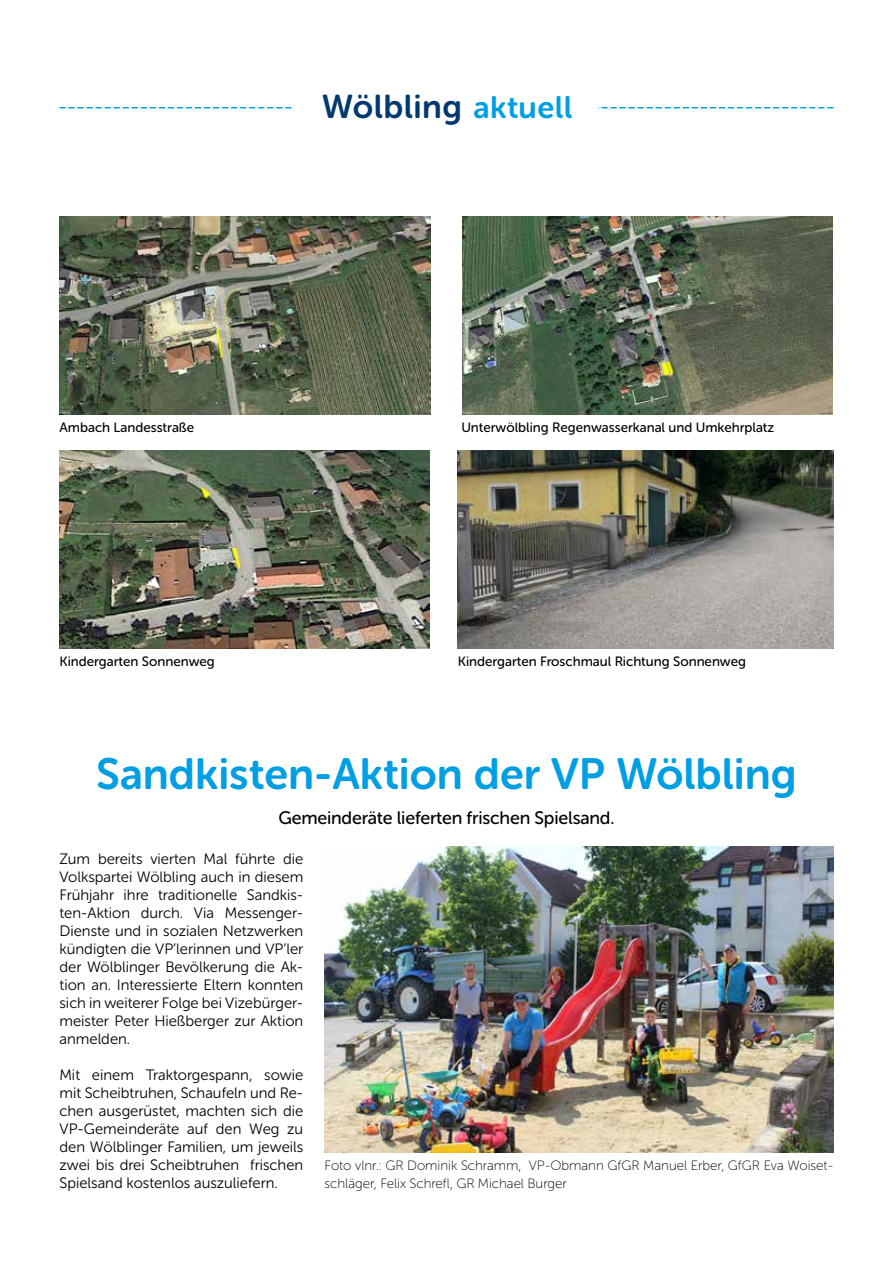
<style>
.page{position:relative;width:893px;height:1263px;background:#fff}
.page>*{position:absolute;margin:0;border:0;box-sizing:border-box;transform-origin:0 0}
.t1{font:43.5px "Museo Sans Rounded 700";color:#009ee3}
.t2{font:33px "Museo Sans Rounded 700";letter-spacing:.015em;color:#00396f}
.t3{font:18px "Museo Sans Rounded 500";letter-spacing:-.01em;color:#000}
.t4{font:15px/18px "Museo Sans Rounded 300";color:#000;text-align:justify}
.t5{font:13.5px "Museo Sans Rounded 500";color:#000}
.t6{font:13.5px/18px "Museo Sans Rounded 100";color:#000}
.s1{font-size:30.9px;color:#009ee3}
</style>
<div class="page">
<svg style="left:60px;top:107px;width:773px;height:1px"></svg>
<div style="left:295px;top:82px;width:303px;height:54px;background:#fff"></div>
<img style="left:60px;top:216px;width:371px;height:199px">
<img style="left:60px;top:450px;width:369px;height:198px">
<img style="left:463px;top:216px;width:370px;height:199px">
<img style="left:458px;top:450px;width:375px;height:198px">
<img style="left:325px;top:846px;width:508px;height:306px">
<h2 class="t2" style="left:322px;top:89px;width:252px">Wölbling <span class="s1">aktuell</span></h2>
<p class="t5" style="left:60px;top:420px;width:136px">Ambach Landesstraße</p>
<p class="t5" style="left:60px;top:654px;width:157px">Kindergarten Sonnenweg</p>
<p class="t5" style="left:461px;top:420px;width:314px">Unterwölbling Regenwasserkanal und Umkehrplatz</p>
<p class="t5" style="left:458px;top:654px;width:290px">Kindergarten Froschmaul Richtung Sonnenweg</p>
<h1 class="t1" style="left:96px;top:749px;width:702px">Sandkisten-Aktion der VP Wölbling</h1>
<p class="t3" style="left:278px;top:807px;width:338px">Gemeinderäte lieferten frischen Spielsand.</p>
<p class="t4" style="left:60px;top:850px;width:245px">Zum bereits vierten Mal führte die Volkspartei Wölbling auch in diesem Frühjahr ihre traditionelle Sandkis&shy;ten-Aktion durch. Via Messenger-Dienste und in sozialen Netzwerken kündigten die VP’lerinnen und VP’ler der Wölblinger Bevölkerung die Ak&shy;tion an. Interessierte Eltern konnten sich in weiterer Folge bei Vizebürger&shy;meister Peter Hießberger zur Aktion anmelden.</p>
<p class="t4" style="left:60px;top:1066px;width:245px">Mit einem Traktorgespann, sowie mit Scheibtruhen, Schaufeln und Re&shy;chen ausgerüstet, machten sich die VP-Gemeinderäte auf den Weg zu den Wölblinger Familien, um jeweils zwei bis drei Scheibtruhen frischen Spielsand kostenlos auszuliefern.</p>
<p class="t6" style="left:325px;top:1157px;width:510px">Foto vlnr.: GR Dominik Schramm, VP-Obmann GfGR Manuel Erber, GfGR Eva Woiset&shy;schläger, Felix Schrefl, GR Michael Burger</p>
</div>
